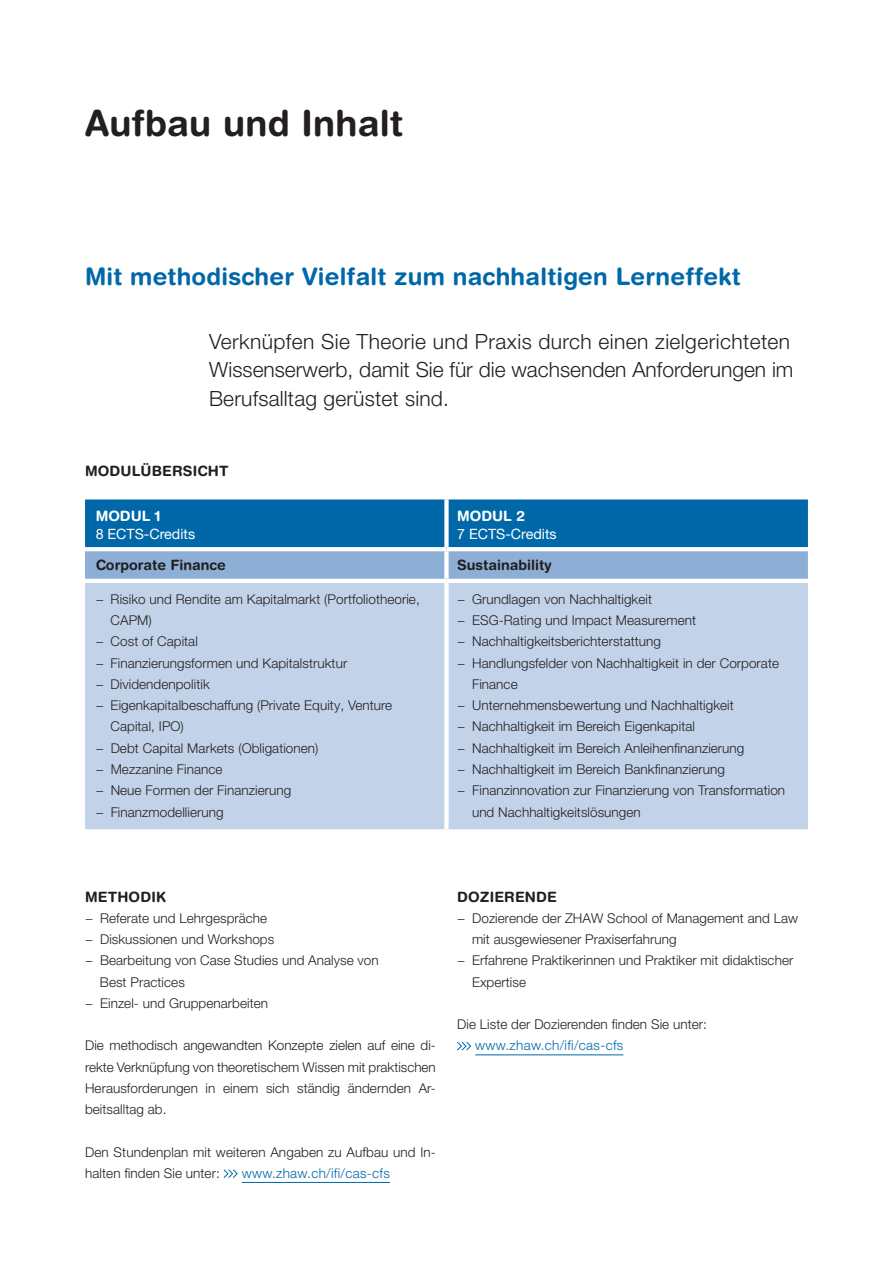
<style>
.page{position:relative;width:893px;height:1263px;background:#fff}
.page>*{position:absolute;margin:0;border:0;box-sizing:border-box;transform-origin:0 0}
.t1{font:700 36px "Helvetica Rounded LT Std";letter-spacing:.005em;color:#231f20}
.t2{font:700 24px "Helvetica Rounded LT Std";letter-spacing:.01em;color:#0068a9}
.t3{font:300 21px/28.5px "Helvetica Neue LT Pro";letter-spacing:.01em;color:#231f20}
.t4{font:700 14.25px "Helvetica Rounded LT Std";letter-spacing:.01em;color:#231f20}
.t5{font:14.25px "Helvetica Neue LT Pro";color:#fff}
.t6{font:700 14.25px "Helvetica Rounded LT Std";color:#fff}
.t7{font:300 13.5px/21.3px "Helvetica Neue LT Pro";letter-spacing:.005em;color:#231f20;text-align:justify}
.t8{font:300 13.5px "Helvetica Neue LT Pro";letter-spacing:.025em;color:#0068a9}
</style>
<div class="page">
<svg style="left:85px;top:499px;width:723px;height:80px;background:#3683ba"></svg>
<div style="left:85px;top:583px;width:723px;height:246px;background:#c2d3e9"></div>
<div style="left:444px;top:499px;width:5px;height:48px;background:#fff"></div>
<svg style="left:85px;top:547px;width:361px;height:4px"></svg>
<svg style="left:446px;top:547px;width:362px;height:4px"></svg>
<div style="left:444px;top:551px;width:5px;height:28px;background:#fff"></div>
<div style="left:444px;top:583px;width:5px;height:246px;background:#fff"></div>
<hr style="left:242px;top:1182px;width:148px;height:1px;background:#0068a9">
<svg style="left:223px;top:1169px;width:15px;height:9px"></svg>
<hr style="left:475px;top:1054px;width:148px;height:1px;background:#0068a9">
<svg style="left:457px;top:1041px;width:15px;height:10px"></svg>
<h1 class="t1" style="left:85px;top:101px;width:320px">Aufbau und Inhalt</h1>
<h2 class="t2" style="left:85px;top:262px;width:657px">Mit methodischer Vielfalt zum nachhaltigen Lerneffekt</h2>
<h3 class="t3" style="left:209px;top:327px;width:586px">Verknüpfen Sie Theorie und Praxis durch einen zielgerichteten<br>Wissenserwerb, damit Sie für die wachsenden Anforderungen im<br>Berufsalltag gerüstet sind.</h3>
<p class="t4" style="left:85px;top:462px;width:145px">MODULÜBERSICHT</p>
<p class="t6" style="left:96px;top:507px;width:67px">MODUL 1</p>
<p class="t5" style="left:96px;top:525px;width:101px">8 ECTS-Credits</p>
<p class="t6" style="left:457px;top:507px;width:69px">MODUL 2</p>
<p class="t5" style="left:457px;top:525px;width:101px">7 ECTS-Credits</p>
<p class="t4" style="left:96px;top:556px;width:132px">Corporate Finance</p>
<p class="t4" style="left:457px;top:556px;width:96px">Sustainability</p>
<p class="t7" style="left:96px;top:588px;width:326px">− Risiko und Rendite am Kapitalmarkt (Portfoliotheorie,</p>
<p class="t7" style="left:111px;top:609px;width:43px">CAPM)</p>
<p class="t7" style="left:96px;top:631px;width:104px">− Cost of Capital</p>
<p class="t7" style="left:96px;top:652px;width:253px">− Finanzierungsformen und Kapitalstruktur</p>
<p class="t7" style="left:96px;top:673px;width:116px">− Dividendenpolitik</p>
<p class="t7" style="left:96px;top:694px;width:298px">− Eigenkapitalbeschaffung (Private Equity, Venture</p>
<p class="t7" style="left:111px;top:716px;width:75px">Capital, IPO)</p>
<p class="t7" style="left:96px;top:737px;width:224px">− Debt Capital Markets (Obligationen)</p>
<p class="t7" style="left:96px;top:758px;width:128px">− Mezzanine Finance</p>
<p class="t7" style="left:96px;top:779px;width:197px">− Neue Formen der Finanzierung</p>
<p class="t7" style="left:96px;top:801px;width:129px">− Finanzmodellierung</p>
<p class="t7" style="left:457px;top:588px;width:196px">− Grundlagen von Nachhaltigkeit</p>
<p class="t7" style="left:457px;top:609px;width:240px">− ESG-Rating und Impact Measurement</p>
<p class="t7" style="left:457px;top:631px;width:205px">− Nachhaltigkeitsberichterstattung</p>
<p class="t7" style="left:457px;top:652px;width:323px">− Handlungsfelder von Nachhaltigkeit in der Corporate</p>
<p class="t7" style="left:472px;top:673px;width:47px">Finance</p>
<p class="t7" style="left:457px;top:694px;width:278px">− Unternehmensbewertung und Nachhaltigkeit</p>
<p class="t7" style="left:457px;top:716px;width:239px">− Nachhaltigkeit im Bereich Eigenkapital</p>
<p class="t7" style="left:457px;top:737px;width:289px">− Nachhaltigkeit im Bereich Anleihenfinanzierung</p>
<p class="t7" style="left:457px;top:758px;width:269px">− Nachhaltigkeit im Bereich Bankfinanzierung</p>
<p class="t7" style="left:457px;top:779px;width:329px">− Finanzinnovation zur Finanzierung von Transformation</p>
<p class="t7" style="left:472px;top:801px;width:170px">und Nachhaltigkeitslösungen</p>
<p class="t4" style="left:85px;top:888px;width:82px">METHODIK</p>
<p class="t7" style="left:85px;top:907px;width:184px">− Referate und Lehrgespräche</p>
<p class="t7" style="left:85px;top:928px;width:191px">− Diskussionen und Workshops</p>
<p class="t7" style="left:85px;top:949px;width:295px">− Bearbeitung von Case Studies und Analyse von</p>
<p class="t7" style="left:100px;top:971px;width:86px">Best Practices</p>
<p class="t7" style="left:85px;top:992px;width:185px">− Einzel- und Gruppenarbeiten</p>
<p class="t7" style="left:85px;top:1035px;width:352px">Die methodisch angewandten Konzepte zielen auf eine di&shy;rekte Verknüpfung von theoretischem Wissen mit praktischen Herausforderungen in einem sich ständig ändernden Ar&shy;beitsalltag ab.</p>
<p class="t7" style="left:85px;top:1141px;width:352px">Den Stundenplan mit weiteren Angaben zu Aufbau und In&shy;halten finden Sie unter:</p>
<p class="t8" style="left:242px;top:1165px;width:150px">www.zhaw.ch/ifi/cas-cfs</p>
<p class="t4" style="left:457px;top:888px;width:101px">DOZIERENDE</p>
<p class="t7" style="left:457px;top:907px;width:342px">− Dozierende der ZHAW School of Management and Law</p>
<p class="t7" style="left:472px;top:928px;width:206px">mit ausgewiesener Praxiserfahrung</p>
<p class="t7" style="left:457px;top:949px;width:338px">− Erfahrene Praktikerinnen und Praktiker mit didaktischer</p>
<p class="t7" style="left:472px;top:971px;width:56px">Expertise</p>
<p class="t7" style="left:457px;top:1013px;width:251px">Die Liste der Dozierenden finden Sie unter:</p>
<p class="t8" style="left:475px;top:1037px;width:150px">www.zhaw.ch/ifi/cas-cfs</p>
</div>
